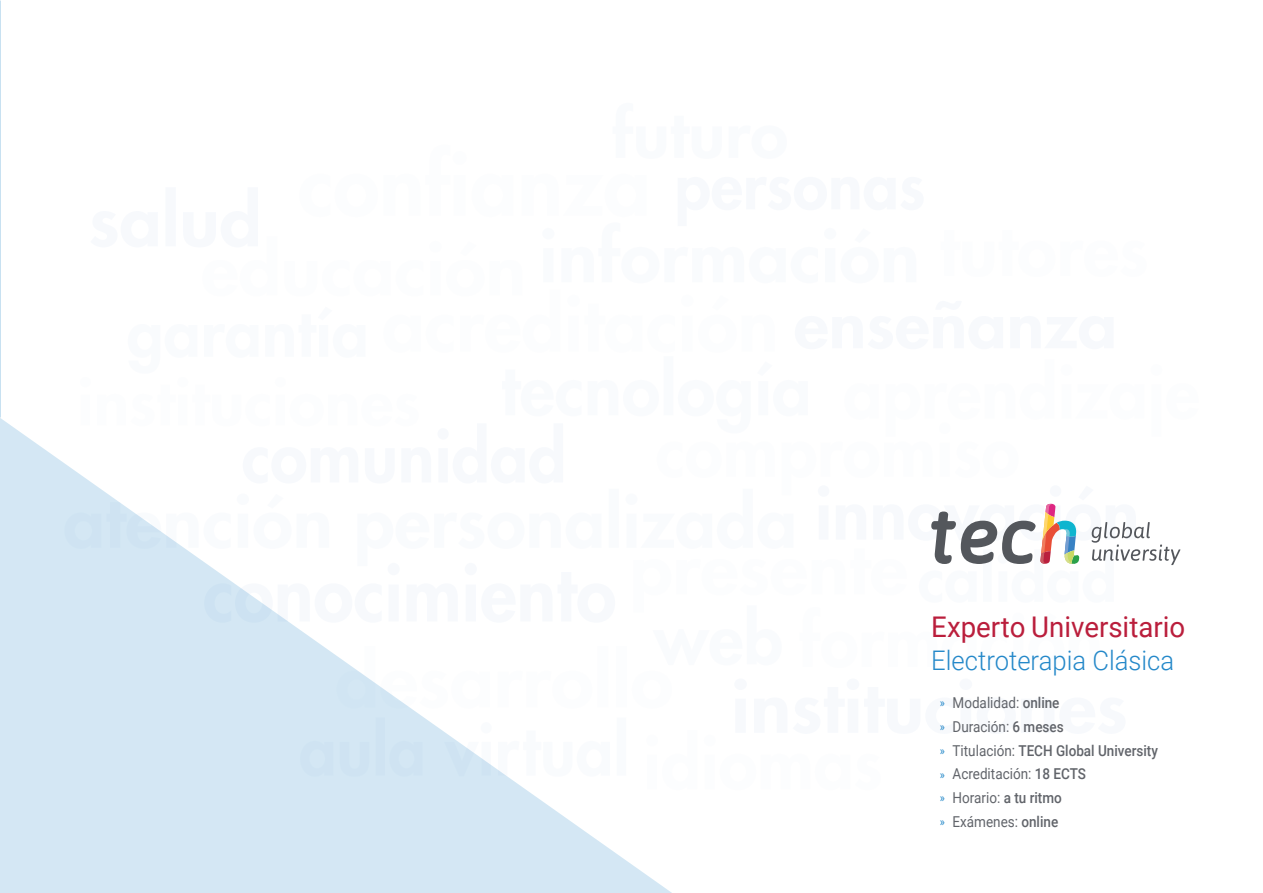
<style>
.page{position:relative;width:1263px;height:893px;background:#fff}
.page>*{position:absolute;margin:0;border:0;box-sizing:border-box;transform-origin:0 0}
.t1{font:28.5px "Roboto";color:#ba1e3c}
.t2{font:300 27px "Roboto";color:#2488c9;scale:.95 1}
.t3{font:15px/23.7px "Roboto";color:#61646a;scale:.9 1}
.s1{font-size:12px;color:#2488c9}
.s2{font-weight:500}
</style>
<div class="page">
<svg style="left:0;top:418px;width:672px;height:475px;background:#d8e9f5"></svg>
<svg style="left:64px;top:418px;width:1117px;height:372px"></svg>
<h1 class="t1" style="left:931px;top:606px;width:255px">Experto Universitario</h1>
<h2 class="t2" style="left:931px;top:641px;width:257px">Electroterapia Clásica</h2>
<p class="t3" style="left:940px;top:690px;width:244px"><span class="s1">»</span> Modalidad: <span class="s2">online<br></span><span class="s1">»</span> Duración: <span class="s2">6 meses<br></span><span class="s1">»</span> Titulación: <span class="s2">TECH Global University </span><span class="s1">»</span> Acreditación: <span class="s2">18 ECTS<br></span><span class="s1">»</span> Horario: <span class="s2">a tu ritmo<br></span><span class="s1">»</span> Exámenes: <span class="s2">online</span></p>
</div>
